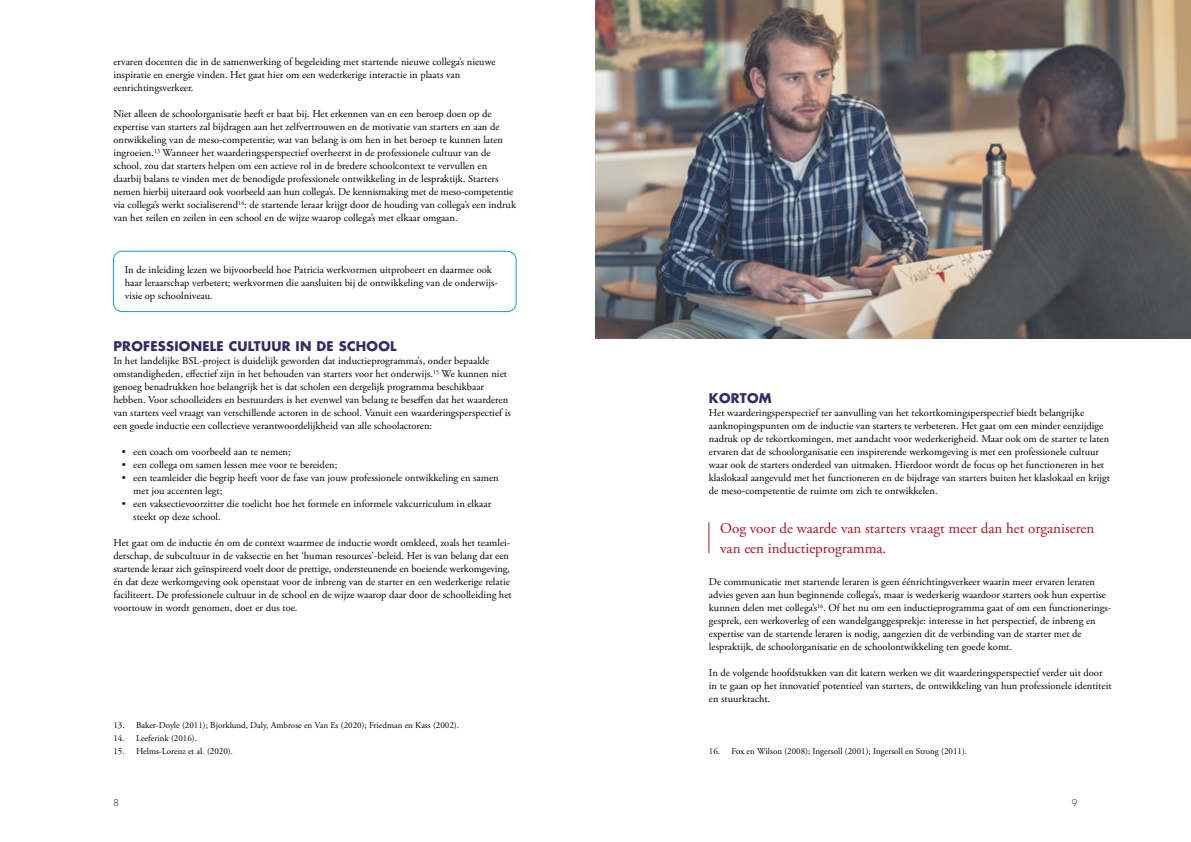
<style>
.page{position:relative;width:1191px;height:842px;background:#fff}
.page>*{position:absolute;margin:0;border:0;box-sizing:border-box;transform-origin:0 0}
.t1{font:15px/20px "Adobe Garamond Pro";color:#aa1124}
.t2{font:700 13px "Futura Std";letter-spacing:.02em;color:#302c65}
.t3{font:10.5px/13px "Adobe Garamond Pro";color:#000}
.t4{font:9px "Adobe Garamond Pro";color:#000}
.t5{font:300 9px "Futura";color:#000}
</style>
<div class="page">
<div style="left:113px;top:251px;width:403px;height:61px;border:1px solid #1c98d5;border-radius:9px"></div>
<hr style="left:708px;top:522px;width:1px;height:31px;background:#aa1124">
<img style="left:595px;top:0;width:596px;height:338px">
<p class="t3" style="left:113px;top:56px;width:384px">ervaren docenten die in de samenwerking of begeleiding met startende nieuwe collega’s nieuwe inspiratie en energie vinden. Het gaat hier om een wederkerige interactie in plaats van eenrichtingsverkeer.</p>
<p class="t3" style="left:113px;top:108px;width:404px">Niet alleen de schoolorganisatie heeft er baat bij. Het erkennen van en een beroep doen op de expertise van starters zal bijdragen aan het zelfvertrouwen en de motivatie van starters en aan de ontwikkeling van de meso-competentie; wat van belang is om hen in het beroep te kunnen laten ingroeien.<sup>13</sup> Wanneer het waarderingsperspectief overheerst in de professionele cultuur van de school, zou dat starters helpen om een actieve rol in de bredere schoolcontext te vervullen en daarbij balans te vinden met de benodigde professionele ontwikkeling in de lespraktijk. Starters nemen hierbij uiteraard ook voorbeeld aan hun collega’s. De kennismaking met de meso-competentie via collega’s werkt socialiserend<sup>14</sup>: de startende leraar krijgt door de houding van collega’s een indruk van het reilen en zeilen in een school en de wijze waarop collega’s met elkaar omgaan.</p>
<p class="t3" style="left:125px;top:264px;width:374px">In de inleiding lezen we bijvoorbeeld hoe Patricia werkvormen uitprobeert en daarmee ook haar leraarschap verbetert; werkvormen die aansluiten bij de ontwikkeling van de onderwijs&shy;visie op schoolniveau.</p>
<p class="t2" style="left:113px;top:337px;width:285px">PROFESSIONELE CULTUUR IN DE SCHOOL</p>
<p class="t3" style="left:113px;top:355px;width:399px">In het landelijke BSL-project is duidelijk geworden dat inductieprogramma’s, onder bepaalde omstandigheden, effectief zijn in het behouden van starters voor het onderwijs.<sup>15</sup> We kunnen niet genoeg benadrukken hoe belangrijk het is dat scholen een dergelijk programma beschikbaar hebben. Voor schoolleiders en bestuurders is het evenwel van belang te beseffen dat het waarderen van starters veel vraagt van verschillende actoren in de school. Vanuit een waarderingsperspectief is een goede inductie een collectieve verantwoordelijkheid van alle schoolactoren:</p>
<p class="t3" style="left:122px;top:446px;width:170px">• een coach om voorbeeld aan te nemen;</p>
<p class="t3" style="left:122px;top:459px;width:217px">• een collega om samen lessen mee voor te bereiden;</p>
<p class="t3" style="left:133px;top:472px;width:367px;text-indent:-11px">• een teamleider die begrip heeft voor de fase van jouw professionele ontwikkeling en samen met jou accenten legt;</p>
<p class="t3" style="left:133px;top:498px;width:359px;text-indent:-11px">• een vaksectievoorzitter die toelicht hoe het formele en informele vakcurriculum in elkaar steekt op deze school.</p>
<p class="t3" style="left:113px;top:537px;width:400px">Het gaat om de inductie én om de context waarmee de inductie wordt omkleed, zoals het teamlei&shy;derschap, de subcultuur in de vaksectie en het ‘human resources’-beleid. Het is van belang dat een startende leraar zich geïnspireerd voelt door de prettige, ondersteunende en boeiende werkomgeving, én dat deze werkomgeving ook openstaat voor de inbreng van de starter en een wederkerige relatie faciliteert. De professionele cultuur in de school en de wijze waarop daar door de schoolleiding het voortouw in wordt genomen, doet er dus toe.</p>
<p class="t4" style="left:113px;top:720px;width:347px">13. Baker-Doyle (2011); Bjorklund, Daly, Ambrose en Van Es (2020); Friedman en Kass (2002).</p>
<p class="t4" style="left:113px;top:733px;width:85px">14. Leeferink (2016).</p>
<p class="t4" style="left:113px;top:746px;width:121px">15. Helms-Lorenz et al. (2020).</p>
<p class="t2" style="left:709px;top:389px;width:64px">KORTOM</p>
<p class="t3" style="left:709px;top:407px;width:403px">Het waarderingsperspectief ter aanvulling van het tekortkomingsperspectief biedt belangrijke aanknopingspunten om de inductie van starters te verbeteren. Het gaat om een minder eenzijdige nadruk op de tekortkomingen, met aandacht voor wederkerigheid. Maar ook om de starter te laten ervaren dat de schoolorganisatie een inspirerende werkomgeving is met een professionele cultuur waar ook de starters onderdeel van uitmaken. Hierdoor wordt de focus op het functioneren in het klaslokaal aangevuld met het functioneren en de bijdrage van starters buiten het klaslokaal en krijgt de meso-competentie de ruimte om zich te ontwikkelen.</p>
<h1 class="t1" style="left:720px;top:519px;width:376px">Oog voor de waarde van starters vraagt meer dan het organiseren van een inductieprogramma.</h1>
<p class="t3" style="left:709px;top:576px;width:404px">De communicatie met startende leraren is geen éénrichtingsverkeer waarin meer ervaren leraren advies geven aan hun beginnende collega’s, maar is wederkerig waardoor starters ook hun expertise kunnen delen met collega’s<sup>16</sup>. Of het nu om een inductieprogramma gaat of om een functionerings&shy;gesprek, een werkoverleg of een wandelganggesprekje: interesse in het perspectief, de inbreng en expertise van de startende leraren is nodig, aangezien dit de verbinding van de starter met de lespraktijk, de schoolorganisatie en de schoolontwikkeling ten goede komt.</p>
<p class="t3" style="left:709px;top:667px;width:404px">In de volgende hoofdstukken van dit katern werken we dit waarderingsperspectief verder uit door in te gaan op het innovatief potentieel van starters, de ontwikkeling van hun professionele identiteit en stuurkracht.</p>
<p class="t4" style="left:709px;top:746px;width:260px">16. Fox en Wilson (2008); Ingersoll (2001); Ingersoll en Strong (2011).</p>
<p class="t5" style="left:113px;top:797px;width:7px">8</p>
<p class="t5" style="left:1072px;top:797px;width:7px">9</p>
</div>
